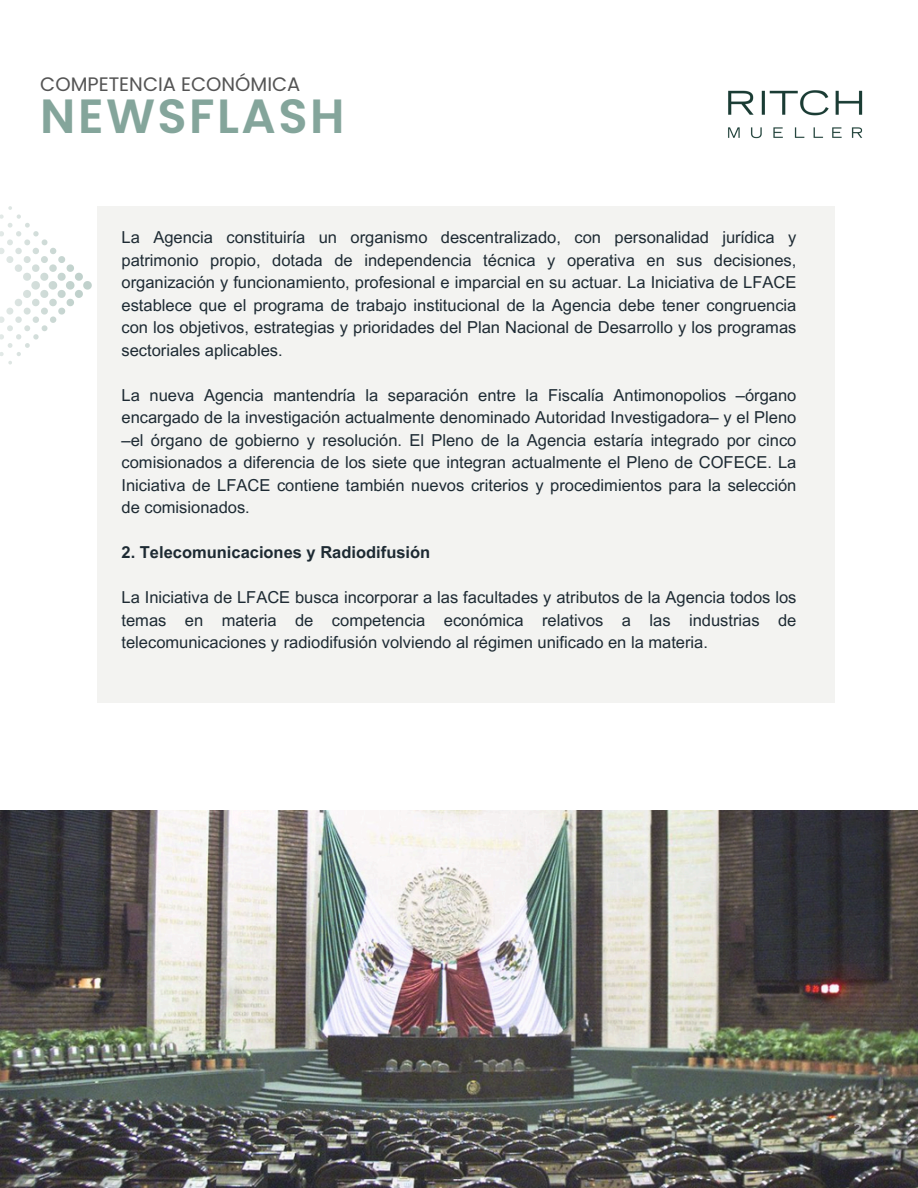
<style>
.page{position:relative;width:918px;height:1188px;background:#fff}
.page>*{position:absolute;margin:0;border:0;box-sizing:border-box;transform-origin:0 0}
.t1{font:600 48px "Poppins";letter-spacing:.05em;color:#84a59b}
.t2{font:19.5px "Poppins";color:#545454}
.t3{font:16.5px/22.5px "Arial MT Pro";color:#1d2a33;text-align:justify}
.t4{font:700 16.5px "Arial MT Pro";color:#1d2a33}
.t5{font:700 15px "Canva Sans";color:#a6a6a6}
</style>
<div class="page">
<img style="left:728px;top:90px;width:135px;height:49px">
<svg style="left:0;top:206px;width:91px;height:159px"></svg>
<img style="left:0;top:811px;width:918px;height:377px">
<div style="left:98px;top:206px;width:736px;height:497px;background:#f3f3f1"></div>
<p class="t2" style="left:40px;top:71px;width:262px">COMPETENCIA ECONÓMICA</p>
<p class="t1" style="left:40px;top:82px;width:306px">NEWSFLASH</p>
<h2 class="t3" style="left:122px;top:228px;width:676px">La Agencia constituiría un organismo descentralizado, con personalidad jurídica y patrimonio propio, dotada de independencia técnica y operativa en sus decisiones, organización y funcionamiento, profesional e imparcial en su actuar. La Iniciativa de LFACE establece que el programa de trabajo institucional de la Agencia debe tener congruencia con los objetivos, estrategias y prioridades del Plan Nacional de Desarrollo y los programas sectoriales aplicables.</h2>
<h1 class="t3" style="left:122px;top:386px;width:676px">La nueva Agencia mantendría la separación entre la Fiscalía Antimonopolios –órgano encargado de la investigación actualmente denominado Autoridad Investigadora– y el Pleno –el órgano de gobierno y resolución. El Pleno de la Agencia estaría integrado por cinco comisionados a diferencia de los siete que integran actualmente el Pleno de COFECE. La Iniciativa de LFACE contiene también nuevos criterios y procedimientos para la selección de comisionados.</h1>
<p class="t4" style="left:122px;top:546px;width:310px">2. Telecomunicaciones y Radiodifusión</p>
<p class="t3" style="left:122px;top:588px;width:676px">La Iniciativa de LFACE busca incorporar a las facultades y atributos de la Agencia todos los temas en materia de competencia económica relativos a las industrias de telecomunicaciones y radiodifusión volviendo al régimen unificado en la materia.</p>
<p class="t5" style="left:854px;top:1118px;width:10px">2</p>
</div>
